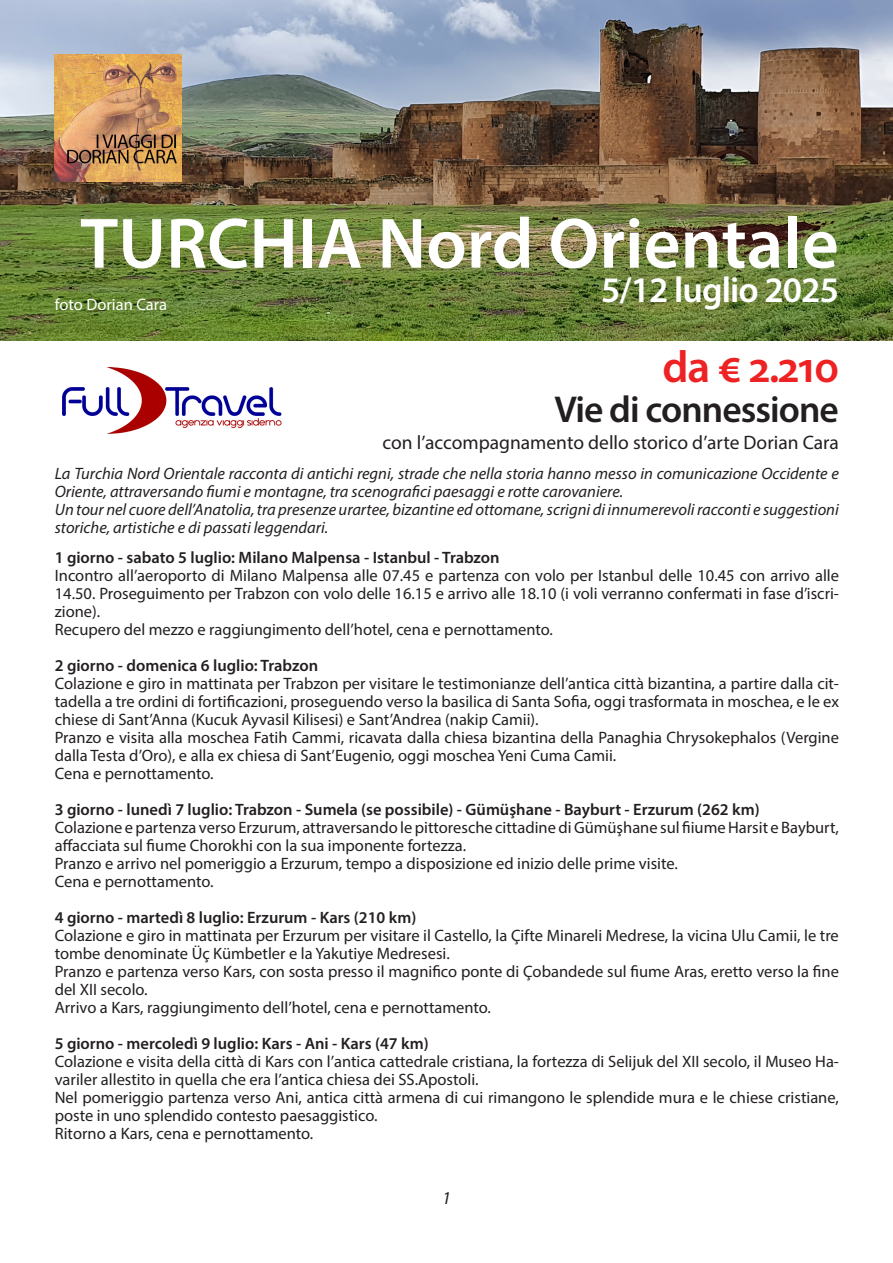
<style>
.page{position:relative;width:893px;height:1263px;background:#fff}
.page>*{position:absolute;margin:0;border:0;box-sizing:border-box;transform-origin:0 0}
.t1{font:600 72px "Myriad Pro";color:#fff}
.t2{font:600 45px "Myriad Pro";color:#ee2123}
.t3{font:600 37.5px "Myriad Pro";letter-spacing:-.025em;color:#231f20}
.t4{font:600 36px "Myriad Pro";letter-spacing:-.025em;color:#fff}
.t5{font:19.5px "Myriad Pro";color:#231f20}
.t6{font:italic 18px "Myriad Pro";color:#231f20}
.t7{font:16.5px/18px "Myriad Pro";color:#231f20}
.t8{font:italic 16.5px/18px "Myriad Pro";color:#231f20}
.t9{font:600 16.5px "Myriad Pro";color:#231f20}
.t10{font:16.5px "Myriad Pro";color:#fff}
</style>
<div class="page">
<img style="left:0;top:0;width:893px;height:340px">
<img style="left:54px;top:54px;width:128px;height:128px">
<img style="left:62px;top:367px;width:220px;height:67px">
<p class="t1" style="left:80px;top:198px;width:760px">TURCHIA Nord Orientale</p>
<p class="t4" style="left:601px;top:267px;width:239px">5/12 luglio 2025</p>
<p class="t10" style="left:55px;top:295px;width:114px">foto Dorian Cara</p>
<p class="t2" style="left:662px;top:338px;width:178px">da € 2.210</p>
<p class="t3" style="left:555px;top:385px;width:286px">Vie di connessione</p>
<p class="t5" style="left:382px;top:430px;width:458px">con l’accompagnamento dello storico d’arte Dorian Cara</p>
<p class="t8" style="left:55px;top:464px;width:786px">La Turchia Nord Orientale racconta di antichi regni, strade che nella storia hanno messo in comunicazione Occidente e<br>Oriente, attraversando fiumi e montagne, tra scenografici paesaggi e rotte carovaniere.</p>
<p class="t8" style="left:55px;top:500px;width:786px">Un tour nel cuore dell’Anatolia, tra presenze urartee, bizantine ed ottomane, scrigni di innumerevoli racconti e suggestioni storiche, artistiche e di passati leggendari.</p>
<p class="t9" style="left:55px;top:547px;width:446px">1 giorno - sabato 5 luglio: Milano Malpensa - Istanbul - Trabzon</p>
<p class="t7" style="left:55px;top:566px;width:786px;text-align:justify">Incontro all’aeroporto di Milano Malpensa alle 07.45 e partenza con volo per Istanbul delle 10.45 con arrivo alle 14.50. Proseguimento per Trabzon con volo delle 16.15 e arrivo alle 18.10 (i voli verranno confermati in fase d’iscri&shy;zione).</p>
<p class="t7" style="left:55px;top:620px;width:500px">Recupero del mezzo e raggiungimento dell’hotel, cena e pernottamento.</p>
<p class="t9" style="left:55px;top:655px;width:265px">2 giorno - domenica 6 luglio: Trabzon</p>
<p class="t7" style="left:55px;top:674px;width:786px;text-align:justify">Colazione e giro in mattinata per Trabzon per visitare le testimonianze dell’antica città bizantina, a partire dalla cit&shy;tadella a tre ordini di fortificazioni, proseguendo verso la basilica di Santa Sofia, oggi trasformata in moschea, e le ex chiese di Sant’Anna (Kucuk Ayvasil Kilisesi) e Sant’Andrea (nakip Camii).</p>
<p class="t7" style="left:55px;top:728px;width:786px">Pranzo e visita alla moschea Fatih Cammi, ricavata dalla chiesa bizantina della Panaghia Chrysokephalos (Vergine dalla Testa d’Oro), e alla ex chiesa di Sant’Eugenio, oggi moschea Yeni Cuma Camii.</p>
<p class="t7" style="left:55px;top:764px;width:160px">Cena e pernottamento.</p>
<p class="t9" style="left:55px;top:799px;width:706px">3 giorno - lunedì 7 luglio: Trabzon - Sumela (se possibile) - Gümüşhane - Bayburt - Erzurum (262 km)</p>
<p class="t7" style="left:55px;top:818px;width:786px">Colazione e partenza verso Erzurum, attraversando le pittoresche cittadine di Gümüşhane sul fiiume Harsit e Bayburt, affacciata sul fiume Chorokhi con la sua imponente fortezza.</p>
<p class="t7" style="left:55px;top:854px;width:625px">Pranzo e arrivo nel pomeriggio a Erzurum, tempo a disposizione ed inizio delle prime visite.</p>
<p class="t7" style="left:55px;top:872px;width:160px">Cena e pernottamento.</p>
<p class="t9" style="left:55px;top:907px;width:363px">4 giorno - martedì 8 luglio: Erzurum - Kars (210 km)</p>
<p class="t7" style="left:55px;top:926px;width:786px">Colazione e giro in mattinata per Erzurum per visitare il Castello, la Çifte Minareli Medrese, la vicina Ulu Camii, le tre tombe denominate Üç Kümbetler e la Yakutiye Medresesi.</p>
<p class="t7" style="left:55px;top:962px;width:786px">Pranzo e partenza verso Kars, con sosta presso il magnifico ponte di Çobandede sul fiume Aras, eretto verso la fine del XII secolo.</p>
<p class="t7" style="left:55px;top:998px;width:438px">Arrivo a Kars, raggiungimento dell’hotel, cena e pernottamento.</p>
<p class="t9" style="left:55px;top:1033px;width:375px">5 giorno - mercoledì 9 luglio: Kars - Ani - Kars (47 km)</p>
<p class="t7" style="left:55px;top:1052px;width:786px">Colazione e visita della città di Kars con l’antica cattedrale cristiana, la fortezza di Selijuk del XII secolo, il Museo Ha&shy;variler allestito in quella che era l’antica chiesa dei SS.Apostoli.</p>
<p class="t7" style="left:55px;top:1088px;width:786px">Nel pomeriggio partenza verso Ani, antica città armena di cui rimangono le splendide mura e le chiese cristiane, poste in uno splendido contesto paesaggistico.</p>
<p class="t7" style="left:55px;top:1124px;width:260px">Ritorno a Kars, cena e pernottamento.</p>
<p class="t6" style="left:442px;top:1186px;width:10px">1</p>
</div>
